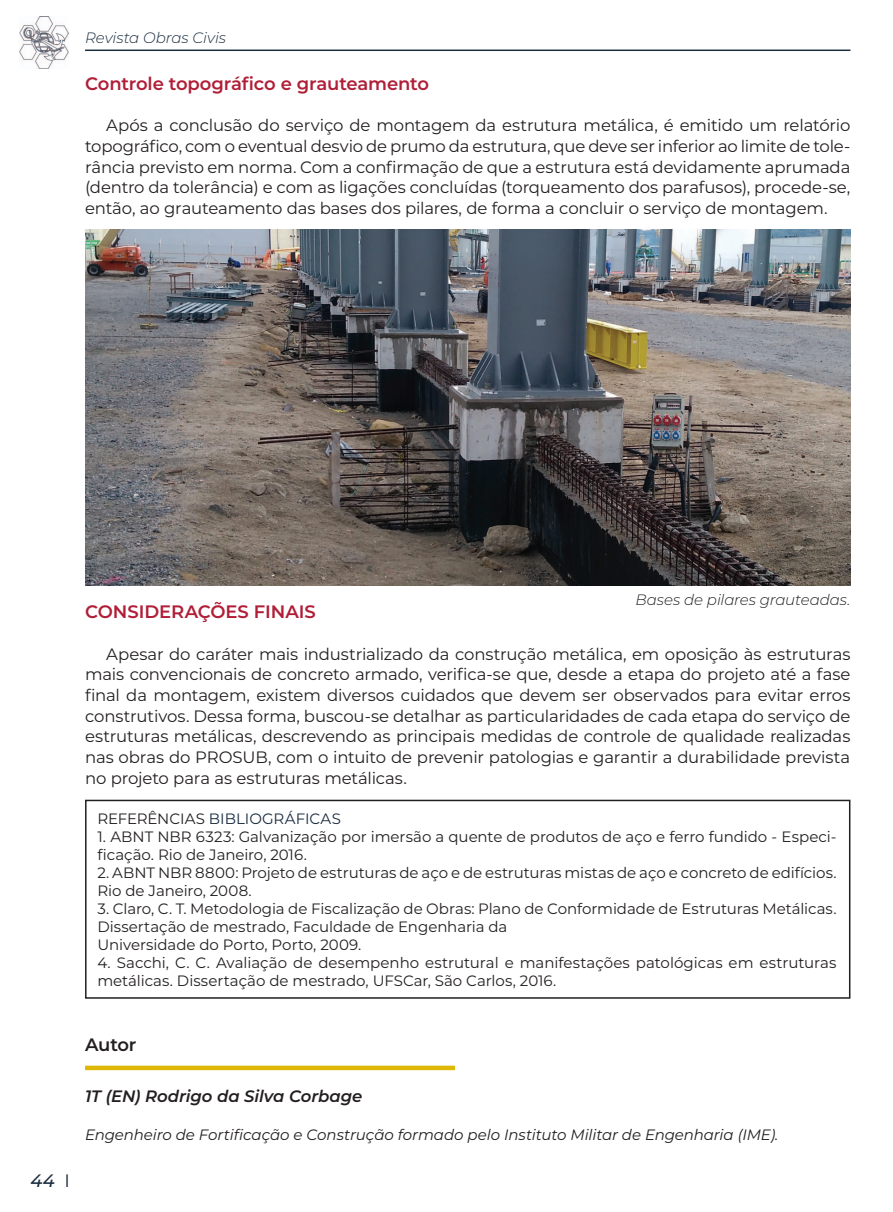
<style>
.page{position:relative;width:893px;height:1212px;background:#fff}
.page>*{position:absolute;margin:0;border:0;box-sizing:border-box;transform-origin:0 0}
.t1{font:600 18px "Montserrat";letter-spacing:-.01em;color:#b01e37}
.t2{font:600 18px "Montserrat";letter-spacing:-.015em;color:#231f20}
.t3{font:italic 500 18px "Montserrat";color:#1a2c3e}
.t4{font:16.5px/20.7px "Montserrat";letter-spacing:-.01em;color:#231f20;text-align:justify}
.t5{font:italic 600 16.5px "Montserrat";letter-spacing:-.005em;color:#231f20}
.t6{font:15px/18px "Montserrat";color:#231f20}
.t7{font:italic 15px "Montserrat";letter-spacing:-.005em;color:#231f20}
.t8{font:italic 300 15px "Montserrat";letter-spacing:-.005em;color:#231f20}
.t9{font:15px "Montserrat";color:#1a2c3e}
.t10{font:italic 300 15px "Montserrat";letter-spacing:-.005em;color:#1a2c3e}
.s1{color:#231f20}
.s2{font-weight:400;font-style:normal}
</style>
<div class="page">
<hr style="left:85px;top:50px;width:765px;height:1px;background:#1a2c3e">
<img style="left:19px;top:17px;width:49px;height:51px">
<img style="left:85px;top:230px;width:765px;height:355px">
<div style="left:85px;top:800px;width:765px;height:199px;border:2px solid #231f20"></div>
<div style="left:85px;top:1065px;width:370px;height:5px;background:#dfb805"></div>
<p class="t10" style="left:85px;top:27px;width:142px">Revista Obras Civis</p>
<p class="t1" style="left:85px;top:71px;width:345px">Controle topográfico e grauteamento</p>
<p class="t4" style="left:85px;top:114px;width:767px;text-indent:21px">Após a conclusão do serviço de montagem da estrutura metálica, é emitido um relatório topográfico, com o eventual desvio de prumo da estrutura, que deve ser inferior ao limite de tole&shy;rância previsto em norma. Com a confirmação de que a estrutura está devidamente aprumada (dentro da tolerância) e com as ligações concluídas (torqueamento dos parafusos), procede-se, então, ao grauteamento das bases dos pilares, de forma a concluir o serviço de montagem.</p>
<p class="t8" style="left:635px;top:589px;width:217px">Bases de pilares grauteadas.</p>
<p class="t1" style="left:85px;top:599px;width:232px">CONSIDERAÇÕES FINAIS</p>
<p class="t4" style="left:85px;top:643px;width:767px;text-indent:21px">Apesar do caráter mais industrializado da construção metálica, em oposição às estruturas mais convencionais de concreto armado, verifica-se que, desde a etapa do projeto até a fase final da montagem, existem diversos cuidados que devem ser observados para evitar erros construtivos. Dessa forma, buscou-se detalhar as particularidades de cada etapa do serviço de estruturas metálicas, descrevendo as principais medidas de controle de qualidade realizadas nas obras do PROSUB, com o intuito de prevenir patologias e garantir a durabilidade prevista no projeto para as estruturas metálicas.</p>
<p class="t9" style="left:97px;top:808px;width:245px"><span class="s1">REFERÊNCIAS</span> BIBLIOGRÁFICAS</p>
<p class="t6" style="left:97px;top:827px;width:741px">1. ABNT NBR 6323: Galvanização por imersão a quente de produtos de aço e ferro fundido - Especi&shy;ficação. Rio de Janeiro, 2016.</p>
<p class="t6" style="left:97px;top:863px;width:741px">2. ABNT NBR 8800: Projeto de estruturas de aço e de estruturas mistas de aço e concreto de edifícios.<br>Rio de Janeiro, 2008.</p>
<p class="t6" style="left:97px;top:899px;width:741px">3. Claro, C. T. Metodologia de Fiscalização de Obras: Plano de Conformidade de Estruturas Metálicas.<br>Dissertação de mestrado, Faculdade de Engenharia da<br>Universidade do Porto, Porto, 2009.</p>
<p class="t6" style="left:97px;top:953px;width:741px">4. Sacchi, C. C. Avaliação de desempenho estrutural e manifestações patológicas em estruturas metálicas. Dissertação de mestrado, UFSCar, São Carlos, 2016.</p>
<p class="t3" style="left:30px;top:1168px;width:41px">44 <span class="s2">I</span></p>
<p class="t2" style="left:85px;top:1032px;width:53px">Autor</p>
<p class="t5" style="left:85px;top:1084px;width:279px">1T (EN) Rodrigo da Silva Corbage</p>
<p class="t7" style="left:85px;top:1124px;width:695px">Engenheiro de Fortificação e Construção formado pelo Instituto Militar de Engenharia (IME).</p>
</div>
